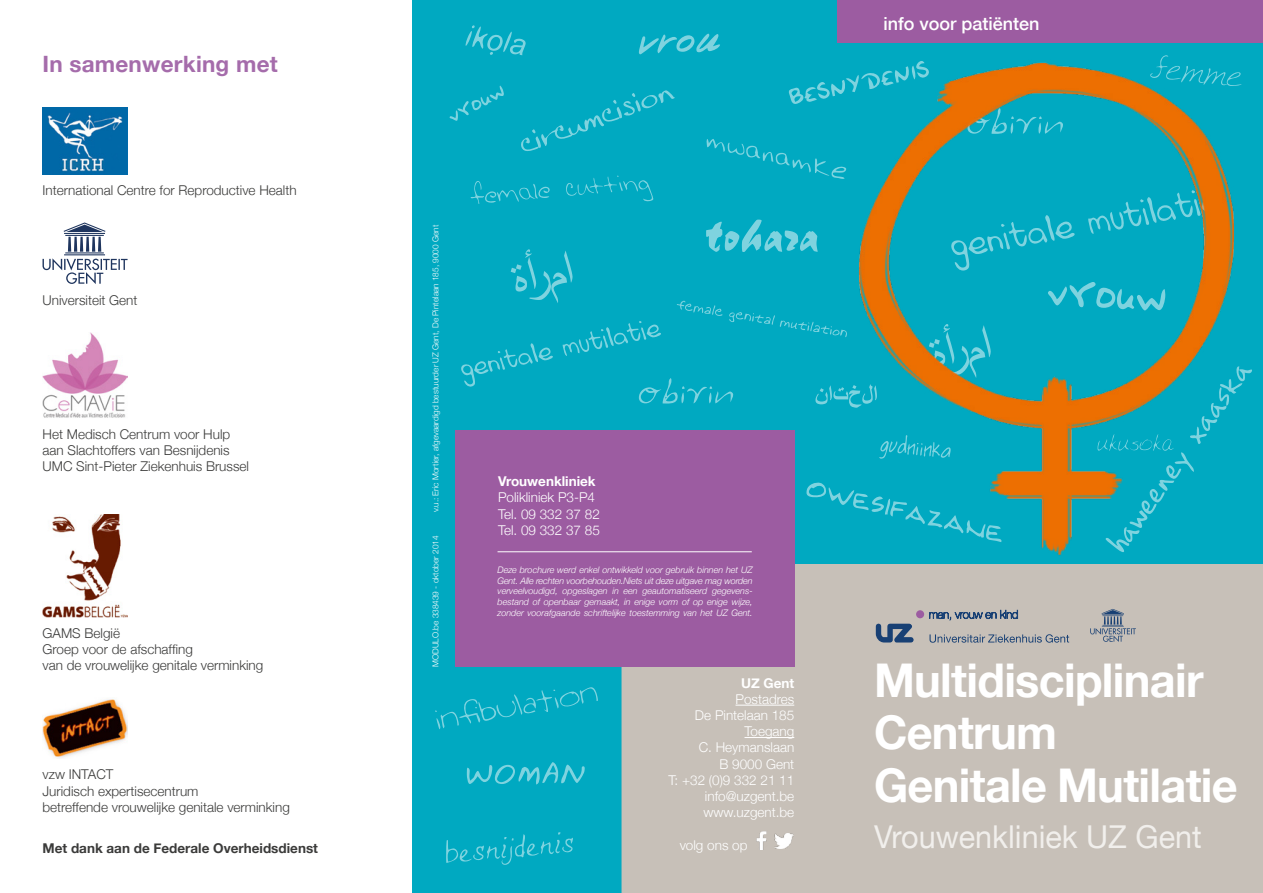
<style>
.page{position:relative;width:1263px;height:893px;background:#fff}
.page>*{position:absolute;margin:0;border:0;box-sizing:border-box;transform-origin:0 0}
.t1{font:700 46.5px/52.5px "Helvetica Neue";letter-spacing:-.015em;color:#fff}
.t2{font:31.5px "Helvetica Neue";color:#f1efec}
.t3{font:700 22.5px "Helvetica Neue";letter-spacing:.01em;color:#a56cab}
.t4{font:500 18px "Helvetica Neue";color:#fff}
.t5{font:300 13.5px/16.2px "Helvetica Neue";color:#3b3b3a}
.t6{font:300 13.5px/16.2px "Helvetica Neue";color:#fff;text-align:right}
.t7{font:700 13.5px "Helvetica Neue";color:#3b3b3a}
.t8{font:700 13.5px "Helvetica Neue";color:#fff}
.t9{font:italic 300 9px/10.8px "Helvetica Neue";color:#fff;text-align:justify}
.t10{font:300 8.25px "Helvetica Neue";color:#fff}
</style>
<div class="page">
<div style="left:412px;top:0;width:851px;height:893px;background:#00a9c1"></div>
<div style="left:621px;top:564px;width:642px;height:329px;background:#c7c0b8"></div>
<svg style="left:1090px;top:609px;width:46px;height:33px;background:#a3a5aa"></svg>
<div style="left:838px;top:0;width:425px;height:43px;background:#9c5ca1"></div>
<div style="left:916px;top:610px;width:8px;height:8px;background:#9c5ca1;border-radius:50%"></div>
<svg style="left:876px;top:624px;width:37px;height:18px"></svg>
<svg style="left:929px;top:634px;width:140px;height:9px"></svg>
<svg style="left:929px;top:610px;width:89px;height:10px"></svg>
<hr style="left:735px;top:705px;width:59px;height:1px;background:#fff">
<hr style="left:744px;top:737px;width:50px;height:1px;background:#fff">
<img style="left:752px;top:830px;width:17px;height:20px">
<img style="left:774px;top:833px;width:19px;height:15px">
<div style="left:455px;top:430px;width:339px;height:237px;background:#9c5ca1"></div>
<hr style="left:497px;top:551px;width:255px;height:1px;background:#fff">
<img style="left:43px;top:107px;width:85px;height:68px">
<svg style="left:43px;top:222px;width:85px;height:62px"></svg>
<img style="left:43px;top:332px;width:85px;height:86px">
<img style="left:43px;top:515px;width:85px;height:103px">
<img style="left:43px;top:699px;width:85px;height:59px">
<svg style="left:449px;top:85px;width:55px;height:36px"></svg>
<svg style="left:467px;top:762px;width:118px;height:22px"></svg>
<svg style="left:706px;top:139px;width:132px;height:39px"></svg>
<svg style="left:806px;top:482px;width:32px;height:19px"></svg>
<svg style="left:446px;top:832px;width:127px;height:33px"></svg>
<svg style="left:435px;top:687px;width:163px;height:42px"></svg>
<svg style="left:521px;top:90px;width:154px;height:61px"></svg>
<svg style="left:470px;top:176px;width:183px;height:28px"></svg>
<svg style="left:788px;top:82px;width:50px;height:22px"></svg>
<svg style="left:639px;top:34px;width:81px;height:20px"></svg>
<svg style="left:465px;top:25px;width:61px;height:30px"></svg>
<img style="left:838px;top:55px;width:414px;height:501px">
<svg style="left:461px;top:220px;width:416px;height:188px"></svg>
<h3 class="t3" style="left:43px;top:46px;width:237px">In samenwerking met</h3>
<p class="t5" style="left:43px;top:181px;width:256px">International Centre for Reproductive Health</p>
<p class="t5" style="left:43px;top:291px;width:96px">Universiteit Gent</p>
<p class="t5" style="left:43px;top:425px;width:208px">Het Medisch Centrum voor Hulp aan Slachtoffers van Besnijdenis<br>UMC Sint-Pieter Ziekenhuis Brussel</p>
<p class="t5" style="left:43px;top:624px;width:222px">GAMS België<br>Groep voor de afschaffing<br>van de vrouwelijke genitale verminking</p>
<p class="t5" style="left:43px;top:766px;width:249px">vzw INTACT<br>Juridisch expertisecentrum<br>betreffende vrouwelijke genitale verminking</p>
<p class="t7" style="left:43px;top:837px;width:277px">Met dank aan de Federale Overheidsdienst</p>
<p class="t10" style="left:429px;top:512px;width:289px;rotate:-90deg">v.u.: Eric Mortier, afgevaardigd bestuurder UZ Gent, De Pintelaan 185, 9000 Gent</p>
<p class="t10" style="left:429px;top:667px;width:133px;rotate:-90deg">MODULO.be 338439 - oktober 2014</p>
<p class="t8" style="left:498px;top:471px;width:99px">Vrouwenkliniek</p>
<p class="t6" style="left:498px;top:489px;width:103px;text-align:left">Polikliniek P3-P4<br>Tel. 09 332 37 82<br>Tel. 09 332 37 85</p>
<p class="t9" style="left:497px;top:564px;width:257px">Deze brochure werd enkel ontwikkeld voor gebruik binnen het UZ Gent. Alle rechten voorbehouden.Niets uit deze uitgave mag worden verveelvoudigd, opgeslagen in een geautomatiseerd gegevens&shy;bestand of openbaar gemaakt, in enige vorm of op enige wijze, zonder voorafgaande schriftelijke toestemming van het UZ Gent.</p>
<p class="t8" style="left:741px;top:672px;width:55px">UZ Gent</p>
<p class="t6" style="left:669px;top:690px;width:127px">Postadres<br>De Pintelaan 185<br>Toegang<br>C. Heymanslaan<br>B 9000 Gent<br>T: +32 (0)9 332 21 11 info@uzgent.be www.uzgent.be</p>
<p class="t6" style="left:680px;top:836px;width:69px">volg ons op</p>
<h3 class="t4" style="left:883px;top:9px;width:158px">info voor patiënten</h3>
<h1 class="t1" style="left:874px;top:655px;width:365px">Multidisciplinair<br>Centrum<br>Genitale Mutilatie</h1>
<h2 class="t2" style="left:874px;top:814px;width:329px">Vrouwenkliniek UZ Gent</h2>
</div>
